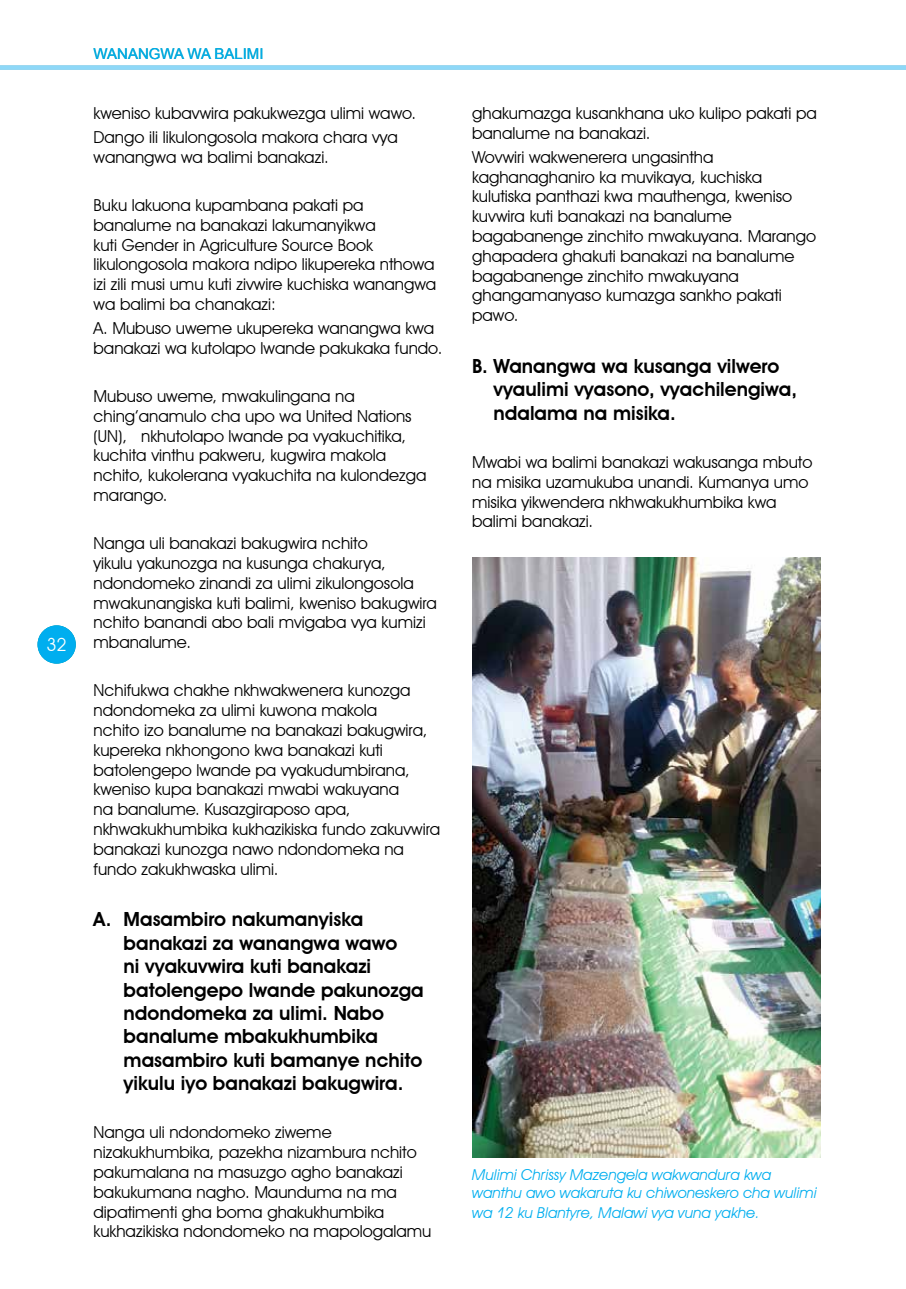
<style>
.page{position:relative;width:906px;height:1289px;background:#fff}
.page>*{position:absolute;margin:0;border:0;box-sizing:border-box;transform-origin:0 0}
.t1{font:600 19.5px/23.4px "Avant Garde IT Cby BT";color:#000}
.t2{font:18px "Avant Garde IT Cby BT";color:#fff}
.t3{font:16.5px/19.8px "Avant Garde IT Cby BT";color:#000}
.t4{font:italic 15px/18px "Avant Garde IT Cby BT";color:#00aeef}
.t5{font:15px "Arial";color:#00aeef}
</style>
<div class="page">
<img style="left:472px;top:557px;width:349px;height:600px">
<div style="left:0;top:65px;width:906px;height:5px;background:#8ed8f8"></div>
<div style="left:38px;top:625px;width:38px;height:38px;background:#00aeef;border-radius:50%"></div>
<p class="t2" style="left:46px;top:634px;width:22px">32</p>
<p class="t5" style="left:94px;top:44px;width:172px">WANANGWA WA BALIMI</p>
<p class="t3" style="left:94px;top:101px;width:324px;line-height:24px">kweniso kubavwira pakukwezga ulimi wawo.<br>Dango ili likulongosola makora chara vya</p>
<p class="t3" style="left:94px;top:147px;width:237px">wanangwa wa balimi banakazi.</p>
<p class="t3" style="left:94px;top:195px;width:344px">Buku lakuona kupambana pakati pa banalume na banakazi lakumanyikwa<br>kuti Gender in Agriculture Source Book likulongosola makora ndipo likupereka nthowa izi zili musi umu kuti zivwire kuchiska wanangwa wa balimi ba chanakazi:</p>
<p class="t3" style="left:94px;top:318px;width:350px">A. Mubuso uweme ukupereka wanangwa kwa banakazi wa kutolapo lwande pakukaka fundo.</p>
<p class="t3" style="left:94px;top:386px;width:334px">Mubuso uweme, mwakulingana na ching’anamulo cha upo wa United Nations (UN), nkhutolapo lwande pa vyakuchitika, kuchita vinthu pakweru, kugwira makola nchito, kukolerana vyakuchita na kulondezga marango.</p>
<p class="t3" style="left:94px;top:533px;width:345px">Nanga uli banakazi bakugwira nchito<br>yikulu yakunozga na kusunga chakurya, ndondomeko zinandi za ulimi zikulongosola mwakunangiska kuti balimi, kweniso bakugwira nchito banandi abo bali mvigaba vya kumizi mbanalume.</p>
<p class="t3" style="left:94px;top:680px;width:348px">Nchifukwa chakhe nkhwakwenera kunozga ndondomeka za ulimi kuwona makola<br>nchito izo banalume na banakazi bakugwira, kupereka nkhongono kwa banakazi kuti batolengepo lwande pa vyakudumbirana, kweniso kupa banakazi mwabi wakuyana<br>na banalume. Kusazgiraposo apa, nkhwakukhumbika kukhazikiska fundo zakuvwira banakazi kunozga nawo ndondomeka na fundo zakukhwaska ulimi.</p>
<p class="t1" style="left:124px;top:907px;width:302px;text-indent:-30px">A. Masambiro nakumanyiska banakazi za wanangwa wawo<br>ni vyakuvwira kuti banakazi batolengepo lwande pakunozga ndondomeka za ulimi. Nabo banalume mbakukhumbika masambiro kuti bamanye nchito yikulu iyo banakazi bakugwira.</p>
<p class="t3" style="left:94px;top:1122px;width:339px">Nanga uli ndondomeko ziweme nizakukhumbika, pazekha nizambura nchito pakumalana na masuzgo agho banakazi bakukumana nagho. Maunduma na ma dipatimenti gha boma ghakukhumbika kukhazikiska ndondomeko na mapologalamu</p>
<p class="t3" style="left:472px;top:103px;width:346px">ghakumazga kusankhana uko kulipo pakati pa banalume na banakazi.</p>
<p class="t3" style="left:472px;top:147px;width:345px">Wovwiri wakwenerera ungasintha kaghanaghaniro ka muvikaya, kuchiska kulutiska panthazi kwa mauthenga, kweniso kuvwira kuti banakazi na banalume bagabanenge zinchito mwakuyana. Marango ghapadera ghakuti banakazi na banalume bagabanenge zinchito mwakuyana ghangamanyaso kumazga sankho pakati pawo.</p>
<p class="t1" style="left:493px;top:354px;width:305px;text-indent:-21px">B. Wanangwa wa kusanga vilwero vyaulimi vyasono, vyachilengiwa, ndalama na misika.</p>
<p class="t3" style="left:472px;top:452px;width:342px">Mwabi wa balimi banakazi wakusanga mbuto na misika uzamukuba unandi. Kumanya umo misika yikwendera nkhwakukhumbika kwa balimi banakazi.</p>
<p class="t4" style="left:472px;top:1165px;width:346px">Mulimi Chrissy Mazengela wakwandura kwa wanthu awo wakaruta ku chiwoneskero cha wulimi</p>
<p class="t4" style="left:472px;top:1203px;width:289px">wa 12 ku Blantyre, Malawi vya vuna yakhe.</p>
</div>
